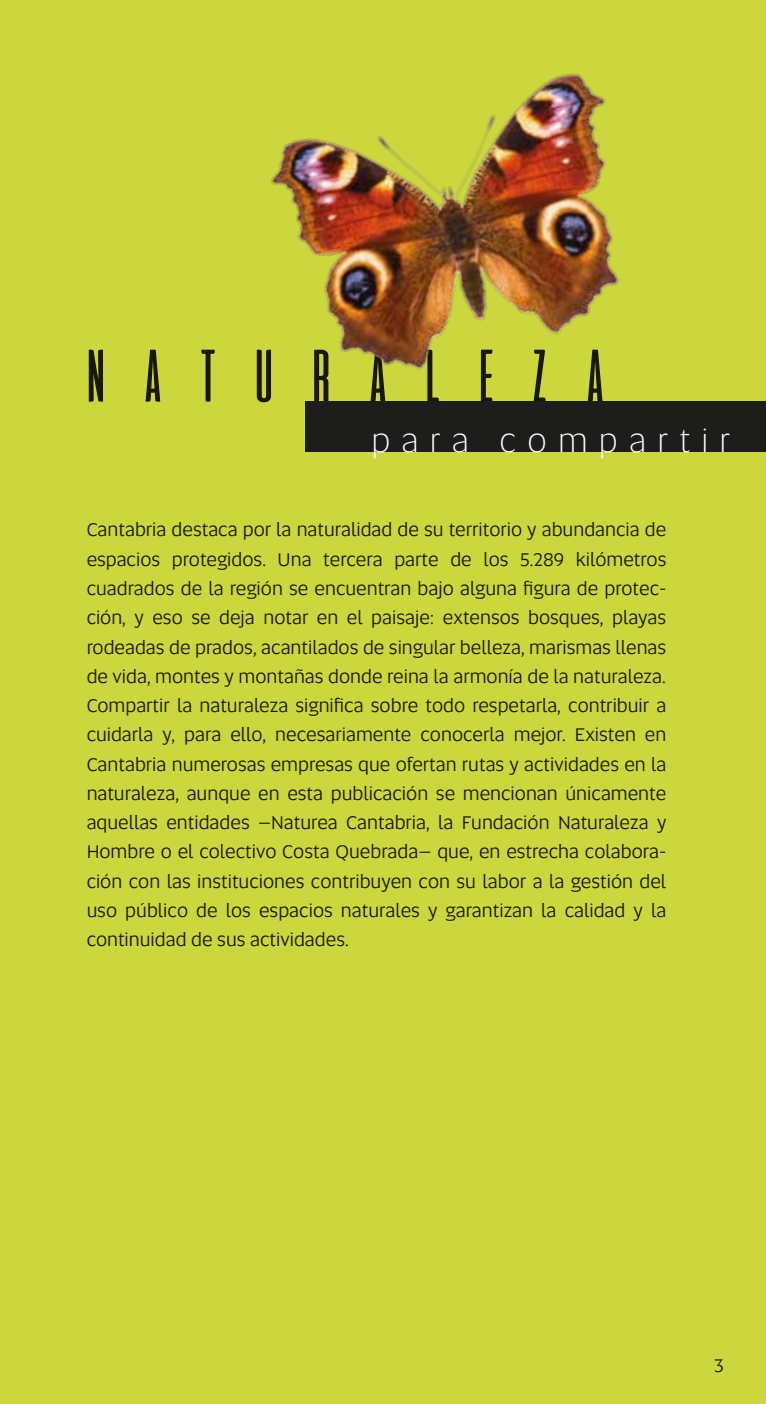
<style>
.page{position:relative;width:766px;height:1404px;background:#fff}
.page>*{position:absolute;margin:0;border:0;box-sizing:border-box;transform-origin:0 0}
.t1{font:74.25px "aliensandcows";letter-spacing:.33em;color:#1d1d1b}
.t2{font:300 33.98px "Altis";letter-spacing:.33em;color:#fff}
.t3{font:19.12px/29.2px "Altis";color:#1d1d1b;text-align:justify}
</style>
<div class="page">
<div style="left:0;top:0;width:765px;height:1403px;background:#ccd73d"></div>
<div style="left:306px;top:401px;width:459px;height:50px;background:#1d1d1b"></div>
<img style="left:271px;top:73px;width:348px;height:297px">
<h1 class="t1" style="left:79px;top:337px;width:532px">NATURALEZA</h1>
<h2 class="t2" style="left:371px;top:417px;width:360px">para compartir</h2>
<p class="t3" style="left:86px;top:514px;width:581px">Cantabria destaca por la naturalidad de su territorio y abundancia de espacios protegidos. Una tercera parte de los 5.289 kilómetros cuadrados de la región se encuentran bajo alguna figura de protec&shy;ción, y eso se deja notar en el paisaje: extensos bosques, playas rodeadas de prados, acantilados de singular belleza, marismas llenas de vida, montes y montañas donde reina la armonía de la naturaleza.<br>Compartir la naturaleza significa sobre todo respetarla, contribuir a cuidarla y, para ello, necesariamente conocerla mejor. Existen en Cantabria numerosas empresas que ofertan rutas y actividades en la naturaleza, aunque en esta publicación se mencionan únicamente aquellas entidades –Naturea Cantabria, la Fundación Naturaleza y Hombre o el colectivo Costa Quebrada– que, en estrecha colabora&shy;ción con las instituciones contribuyen con su labor a la gestión del uso público de los espacios naturales y garantizan la calidad y la continuidad de sus actividades.</p>
<p class="t3" style="left:714px;top:1350px;width:11px">3</p>
</div>
